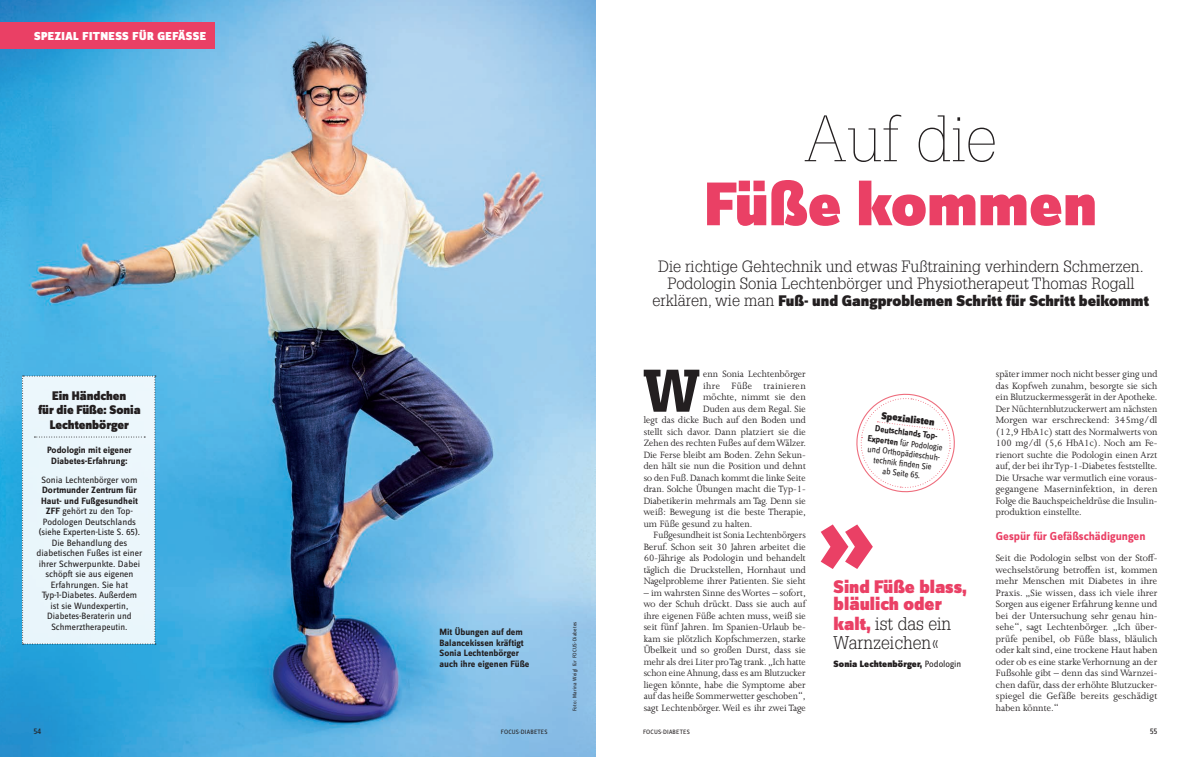
<style>
.page{position:relative;width:1191px;height:757px;background:#fff}
.page>*{position:absolute;margin:0;border:0;box-sizing:border-box;transform-origin:0 0}
.t1{font:900 64px "Zine Sans Dis OT";color:#ea4065}
.t2{font:100 64px "Glypha LT";color:#231f20}
.t3{font:900 58.7px "Glypha LT";color:#231f20}
.t4{font:900 19px/17px "Zine Sans Dis OT";color:#ea4065}
.t5{font:300 18px/19.5px "Glypha LT";color:#231f20}
.t6{font:300 16px/17px "Glypha LT";color:#231f20;text-align:center}
.t7{font:900 16px "Zine Sans Dis OT";color:#231f20}
.t8{font:900 13px/14.5px "Zine Sans Dis OT";letter-spacing:-.005em;color:#231f20;text-align:center}
.t9{font:700 12px "Zine Sans Dis OT";color:#ea4065}
.t10{font:900 12px "Zine Sans Dis OT";letter-spacing:.04em;color:#fff}
.t11{font:900 10.7px "Zine Sans Dis OT";color:#231f20;scale:.95 1}
.t12{font:10.5px/11.5px "Joanna MT Pro";color:#231f20;text-align:justify}
.t13{font:10.5px "Joanna MT Pro";color:#231f20;scale:.96 1}
.t14{font:10.5px "Joanna MT Pro";letter-spacing:.025em;color:#231f20}
.t15{font:9.5px/10.5px "Zine Sans Dis OT";color:#231f20;text-align:center}
.t16{font:700 9.5px/10.5px "Zine Sans Dis OT";color:#231f20;text-align:center}
.t17{font:900 9.5px "Zine Sans Dis OT";letter-spacing:.01em;color:#231f20}
.t18{font:9.2px/10.3px "Zine Sans Dis OT";color:#231f20;text-align:center;scale:.93 1}
.t19{font:8.5px "Zine Sans Dis OT";color:#231f20}
.t20{font:6.5px "Zine Sans Dis OT";letter-spacing:.025em;color:#231f20}
.t21{font:5.5px "Zine Sans Dis OT";letter-spacing:.04em;color:#231f20}
.s1{font-weight:700}
.s2{font-family:"Glypha LT";font-weight:300}
.s3{font-family:"Zine Sans Dis OT";font-weight:900;font-size:19px;color:#ea4065}
.s4{font-weight:400}
</style>
<div class="page">
<img style="left:0;top:0;width:595px;height:757px">
<svg style="left:856px;top:393px;width:99px;height:100px"></svg>
<div style="left:22px;top:376px;width:134px;height:269px;background:#ebf6fb"></div>
<div style="left:0;top:22px;width:214px;height:27px;background:#ea4065"></div>
<svg style="left:820px;top:524px;width:53px;height:45px"></svg>
<p class="t10" style="left:34px;top:30px;width:173px">SPEZIAL FITNESS FÜR GEFÄSSE</p>
<p class="t8" style="left:38px;top:389px;width:104px">Ein Händchen<br>für die Füße: Sonia<br>Lechtenbörger</p>
<p class="t16" style="left:47px;top:445px;width:86px">Podologin mit eigener<br>Diabetes-Erfahrung:</p>
<p class="t15" style="left:41px;top:475px;width:98px">Sonia Lechtenbörger vom</p>
<p class="t15" style="left:37px;top:485px;width:107px"><span class="s1">Dortmunder Zentrum für<br>Haut- und Fußgesundheit<br>ZFF</span> gehört zu den Top-<br>Podologen Deutschlands (siehe Experten-Liste S. 65).<br>Die Behandlung des diabetischen Fußes ist einer ihrer Schwerpunkte. Dabei schöpft sie aus eigenen<br>Erfahrungen. Sie hat<br>Typ-1-Diabetes. Außerdem ist sie Wundexpertin,<br>Diabetes-Beraterin und<br>Schmerztherapeutin.</p>
<p class="t16" style="left:439px;top:627px;width:91px;text-align:left">Mit Übungen auf dem<br>Balancekissen kräftigt<br>Sonia Lechtenbörger auch ihre eigenen Füße</p>
<p class="t21" style="left:572px;top:711px;width:91px;rotate:-90deg">Foto: Marina Weigl für FOCUS-Diabetes</p>
<h1 class="t2" style="left:804px;top:101px;width:195px">Auf die</h1>
<h1 class="t1" style="left:704px;top:169px;width:394px">Füße kommen</h1>
<h3 class="t6" style="left:658px;top:258px;width:487px">Die richtige Gehtechnik und etwas Fußtraining verhindern Schmerzen.<br>Podologin Sonia Lechtenbörger und Physiotherapeut Thomas Rogall</h3>
<h3 class="t7" style="left:652px;top:292px;width:498px"><span class="s2">erklären, wie man</span> Fuß- und Gangproblemen Schritt für Schritt beikommt</h3>
<h2 class="t3" style="left:643px;top:355px;width:59px">W</h2>
<p class="t12" style="left:703px;top:368px;width:104px">enn Sonia Lechtenbörger</p>
<p class="t14" style="left:703px;top:379px;width:104px">ihre Füße trainieren</p>
<p class="t12" style="left:703px;top:391px;width:104px">möchte, nimmt sie den</p>
<p class="t12" style="left:703px;top:403px;width:104px">Duden aus dem Regal. Sie</p>
<p class="t12" style="left:643px;top:414px;width:164px">legt das dicke Buch auf den Boden und</p>
<p class="t12" style="left:643px;top:426px;width:164px">stellt sich davor. Dann platziert sie die</p>
<p class="t12" style="left:643px;top:437px;width:164px">Zehen des rechten Fußes auf dem Wälzer.</p>
<p class="t12" style="left:643px;top:449px;width:164px">Die Ferse bleibt am Boden. Zehn Sekun-</p>
<p class="t12" style="left:643px;top:460px;width:164px">den hält sie nun die Position und dehnt</p>
<p class="t12" style="left:643px;top:472px;width:164px">so den Fuß. Danach kommt die linke Seite</p>
<p class="t12" style="left:643px;top:483px;width:164px">dran. Solche Übungen macht die Typ-1-</p>
<p class="t12" style="left:643px;top:495px;width:164px">Diabetikerin mehrmals am Tag. Denn sie</p>
<p class="t12" style="left:643px;top:506px;width:164px">weiß: Bewegung ist die beste Therapie,</p>
<p class="t12" style="left:643px;top:518px;width:110px">um Füße gesund zu halten.</p>
<p class="t13" style="left:653px;top:529px;width:160px">Fußgesundheit ist Sonia Lechtenbörgers</p>
<p class="t12" style="left:643px;top:541px;width:164px">Beruf. Schon seit 30 Jahren arbeitet die</p>
<p class="t12" style="left:643px;top:552px;width:164px">60-Jährige als Podologin und behandelt</p>
<p class="t12" style="left:643px;top:564px;width:164px">täglich die Druckstellen, Hornhaut und</p>
<p class="t12" style="left:643px;top:575px;width:164px">Nagelprobleme ihrer Patienten. Sie sieht</p>
<p class="t12" style="left:643px;top:587px;width:164px">– im wahrsten Sinne des Wortes – sofort, wo der Schuh drückt. Dass sie auch auf ihre eigenen Füße achten muss, weiß sie seit fünf Jahren. Im Spanien-Urlaub be&shy;kam sie plötzlich Kopfschmerzen, starke Übelkeit und so großen Durst, dass sie mehr als drei Liter pro Tag trank. „Ich hatte schon eine Ahnung, dass es am Blutzucker liegen könnte, habe die Symptome aber auf das heiße Sommerwetter geschoben“, sagt Lechtenbörger. Weil es ihr zwei Tage</p>
<p class="t11" style="left:882px;top:410px;width:58px;rotate:7deg">Spezialisten</p>
<p class="t18" style="left:869px;top:423px;width:84px;rotate:7deg"><span class="s1">Deutschlands Top-<br>Experten</span> für Podologie und Orthopädieschuh&shy;technik fi nden Sie<br>ab Seite 65.</p>
<h3 class="t4" style="left:833px;top:580px;width:135px">Sind Füße blass, bläulich oder</h3>
<h3 class="t5" style="left:833px;top:614px;width:119px"><span class="s3">kalt,</span> ist das ein<br>Warnzeichen«</h3>
<p class="t17" style="left:833px;top:659px;width:129px">Sonia Lechtenbörger, <span class="s4">Podologin</span></p>
<p class="t12" style="left:996px;top:368px;width:163px">später immer noch nicht besser ging und das Kopfweh zunahm, besorgte sie sich ein Blutzuckermessgerät in der Apotheke.<br>Der Nüchternblutzuckerwert am nächsten Morgen war erschreckend: 345mg/dl (12,9 HbA1c) statt des Normalwerts von 100 mg/dl (5,6 HbA1c). Noch am Fe&shy;rienort suchte die Podologin einen Arzt auf, der bei ihr Typ-1-Diabetes feststellte.<br>Die Ursache war vermutlich eine voraus&shy;gegangene Maserninfektion, in deren Folge die Bauchspeicheldrüse die Insulin&shy;produktion einstellte.</p>
<p class="t9" style="left:996px;top:530px;width:151px">Gespür für Gefäßschädigungen</p>
<p class="t12" style="left:996px;top:552px;width:163px">Seit die Podologin selbst von der Stoff&shy;wechselstörung betroffen ist, kommen mehr Menschen mit Diabetes in ihre Praxis. „Sie wissen, dass ich viele ihrer Sorgen aus eigener Erfahrung kenne und bei der Untersuchung sehr genau hin&shy;sehe“, sagt Lechtenbörger. „Ich über&shy;prüfe penibel, ob Füße blass, bläulich oder kalt sind, eine trockene Haut haben oder ob es eine starke Verhornung an der Fußsohle gibt – denn das sind Warnzei&shy;chen dafür, dass der erhöhte Blutzucker&shy;spiegel die Gefäße bereits geschädigt haben könnte.“</p>
<p class="t19" style="left:33px;top:727px;width:9px">54</p>
<p class="t20" style="left:501px;top:728px;width:48px">FOCUS-DIABETES</p>
<p class="t20" style="left:643px;top:728px;width:48px">FOCUS-DIABETES</p>
<p class="t19" style="left:1150px;top:727px;width:9px">55</p>
</div>
